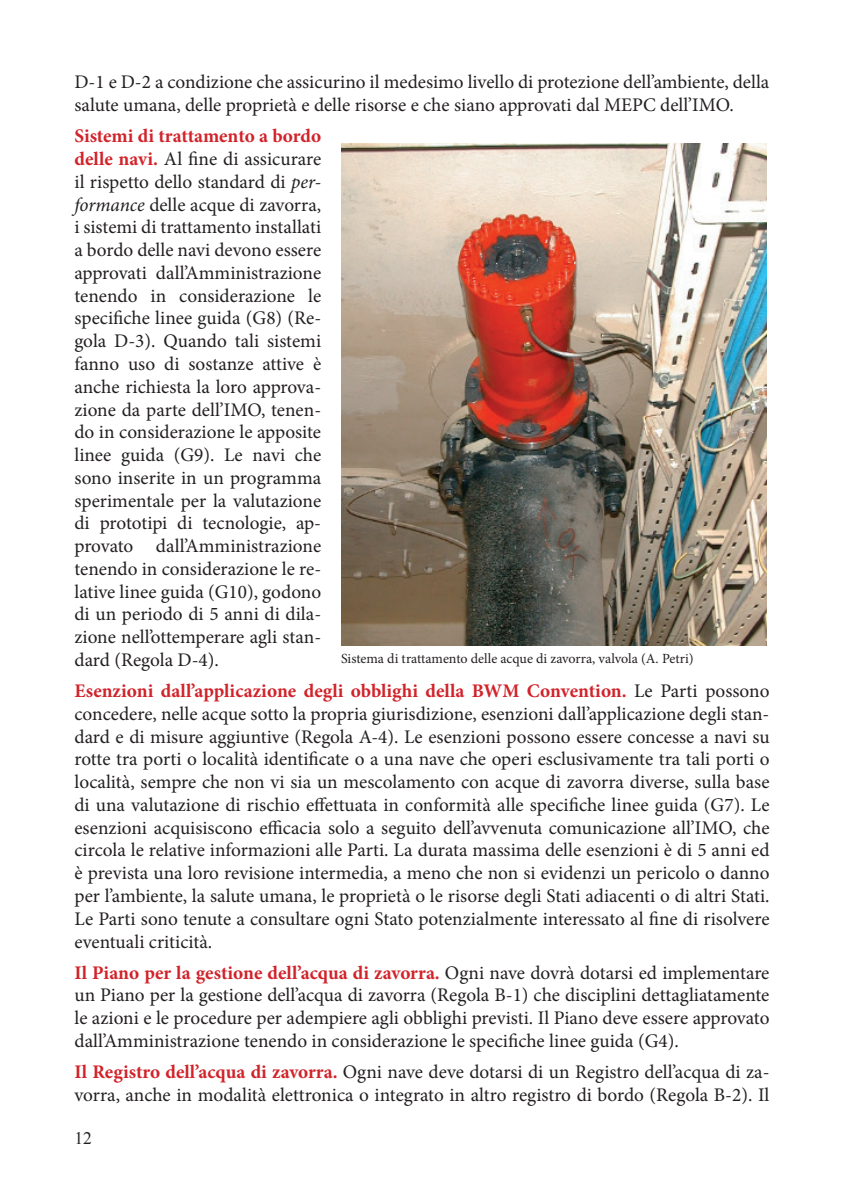
<style>
.page{position:relative;width:844px;height:1191px;background:#fff}
.page>*{position:absolute;margin:0;border:0;box-sizing:border-box;transform-origin:0 0}
.t1{font:19.25px/22.8px "Minion Pro";color:#231f20;text-align:justify}
.t2{font:17.5px "Times New Roman";color:#231f20}
.t3{font:14px "Minion Pro";color:#231f20}
.s1{font-weight:700;color:#d1232a}
.s2{font-style:italic}
</style>
<div class="page">
<img style="left:341px;top:143px;width:425px;height:503px">
<p class="t1" style="left:74px;top:71px;width:696px">D-1 e D-2 a condizione che assicurino il medesimo livello di protezione dell’ambiente, della salute umana, delle proprietà e delle risorse e che siano approvati dal MEPC dell’IMO.</p>
<p class="t1" style="left:74px;top:125px;width:248px"><span class="s1">Sistemi di trattamento a bordo delle navi.</span> Al fine di assicurare il rispetto dello standard di <span class="s2">per&shy;formance</span> delle acque di zavorra, i sistemi di trattamento installati a bordo delle navi devono essere approvati dall’Amministrazione tenendo in considerazione le specifiche linee guida (G8) (Re&shy;gola D-3). Quando tali sistemi fanno uso di sostanze attive è anche richiesta la loro approva&shy;zione da parte dell’IMO, tenen&shy;do in considerazione le apposite linee guida (G9). Le navi che sono inserite in un programma sperimentale per la valutazione di prototipi di tecnologie, ap&shy;provato dall’Amministrazione tenendo in considerazione le re&shy;lative linee guida (G10), godono di un periodo di 5 anni di dila&shy;zione nell’ottemperare agli stan&shy;dard (Regola D-4).</p>
<p class="t1" style="left:74px;top:679px;width:696px"><span class="s1">Esenzioni dall’applicazione degli obblighi della BWM Convention.</span> Le Parti possono concedere, nelle acque sotto la propria giurisdizione, esenzioni dall’applicazione degli stan&shy;dard e di misure aggiuntive (Regola A-4). Le esenzioni possono essere concesse a navi su rotte tra porti o località identificate o a una nave che operi esclusivamente tra tali porti o località, sempre che non vi sia un mescolamento con acque di zavorra diverse, sulla base di una valutazione di rischio effettuata in conformità alle specifiche linee guida (G7). Le esenzioni acquisiscono efficacia solo a seguito dell’avvenuta comunicazione all’IMO, che circola le relative informazioni alle Parti. La durata massima delle esenzioni è di 5 anni ed è prevista una loro revisione intermedia, a meno che non si evidenzi un pericolo o danno per l’ambiente, la salute umana, le proprietà o le risorse degli Stati adiacenti o di altri Stati.<br>Le Parti sono tenute a consultare ogni Stato potenzialmente interessato al fine di risolvere eventuali criticità.</p>
<p class="t1" style="left:74px;top:961px;width:696px"><span class="s1">Il Piano per la gestione dell’acqua di zavorra.</span> Ogni nave dovrà dotarsi ed implementare un Piano per la gestione dell’acqua di zavorra (Regola B-1) che disciplini dettagliatamente le azioni e le procedure per adempiere agli obblighi previsti. Il Piano deve essere approvato dall’Amministrazione tenendo in considerazione le specifiche linee guida (G4).</p>
<p class="t1" style="left:74px;top:1060px;width:696px"><span class="s1">Il Registro dell’acqua di zavorra.</span> Ogni nave deve dotarsi di un Registro dell’acqua di za&shy;vorra, anche in modalità elettronica o integrato in altro registro di bordo (Regola B-2). Il</p>
<p class="t3" style="left:341px;top:649px;width:354px">Sistema di trattamento delle acque di zavorra, valvola (A. Petri)</p>
<p class="t2" style="left:74px;top:1127px;width:19px">12</p>
</div>
